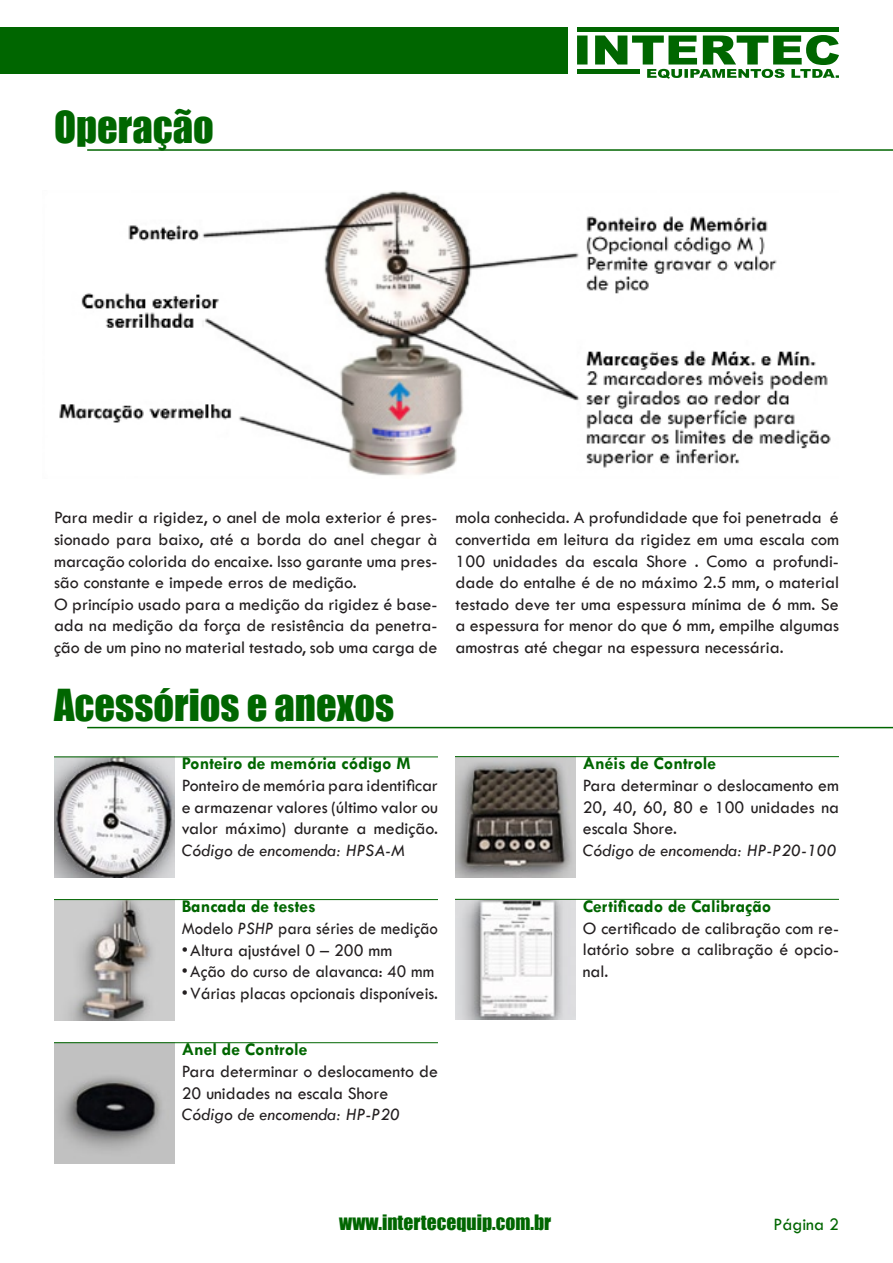
<style>
.page{position:relative;width:893px;height:1263px;background:#fff}
.page>*{position:absolute;margin:0;border:0;box-sizing:border-box;transform-origin:0 0}
.t1{font:40.5px "Impact";color:#060}
.t2{font:19.5px "Impact";color:#060}
.t3{font:18px/21.6px "Tw Cen";color:#231f20;text-align:justify}
.t4{font:700 18px "Tw Cen";color:#060}
.t5{font:italic 18px "Tw Cen";color:#231f20}
.t6{font:18px "Tw Cen";color:#231f20;scale:.94 1}
.t7{font:18px "Tw Cen";color:#231f20;scale:.96 1}
.t8{font:18px "Tw Cen";color:#060}
.s1{font-style:italic}
</style>
<div class="page">
<svg style="left:577px;top:35px;width:262px;height:44px"></svg>
<hr style="left:577px;top:27px;width:261px;height:4px;background:#060">
<hr style="left:577px;top:69px;width:62px;height:4px;background:#060">
<div style="left:0;top:27px;width:568px;height:46px;background:#060"></div>
<hr style="left:87px;top:149px;width:806px;height:2px;background:#060">
<hr style="left:87px;top:727px;width:806px;height:1px;background:#060">
<img style="left:59px;top:191px;width:772px;height:285px">
<img style="left:54px;top:757px;width:120px;height:120px">
<img style="left:455px;top:757px;width:120px;height:120px">
<img style="left:54px;top:900px;width:120px;height:120px">
<img style="left:54px;top:1043px;width:120px;height:120px">
<hr style="left:54px;top:756px;width:384px;height:1px;background:#060">
<hr style="left:54px;top:899px;width:384px;height:1px;background:#060">
<hr style="left:54px;top:1042px;width:384px;height:1px;background:#060">
<img style="left:455px;top:900px;width:120px;height:120px">
<hr style="left:455px;top:899px;width:384px;height:1px;background:#060">
<hr style="left:455px;top:756px;width:384px;height:1px;background:#060">
<p class="t1" style="left:54px;top:96px;width:161px">Operação</p>
<p class="t3" style="left:54px;top:507px;width:385px">Para medir a rigidez, o anel de mola exterior é pres&shy;sionado para baixo, até a borda do anel chegar à marcação colorida do encaixe. Isso garante uma pres&shy;são constante e impede erros de medição.</p>
<p class="t3" style="left:54px;top:593px;width:385px">O princípio usado para a medição da rigidez é base&shy;ada na medição da força de resistência da penetra&shy;ção de um pino no material testado, sob uma carga de</p>
<p class="t1" style="left:54px;top:674px;width:342px">Acessórios e anexos</p>
<p class="t4" style="left:182px;top:753px;width:231px">Ponteiro de memória código M</p>
<p class="t3" style="left:182px;top:774px;width:258px">Ponteiro dememória para identificar e armazenar valores (último valor ou valor máximo) durante a medição.<br><span class="s1">Código de encomenda: HPSA-M</span></p>
<p class="t4" style="left:182px;top:896px;width:136px">Bancada de testes</p>
<p class="t6" style="left:182px;top:917px;width:274px">Modelo <span class="s1">PSHP</span> para séries de medição</p>
<p class="t3" style="left:182px;top:939px;width:212px">• Altura ajustável 0 – 200 mm</p>
<p class="t7" style="left:182px;top:961px;width:264px">• Ação do curso de alavanca: 40 mm</p>
<p class="t3" style="left:182px;top:982px;width:258px">• Várias placas opcionais disponíveis.</p>
<p class="t4" style="left:182px;top:1039px;width:127px">Anel de Controle</p>
<p class="t3" style="left:182px;top:1060px;width:258px">Para determinar o deslocamento de<br>20 unidades na escala Shore</p>
<p class="t5" style="left:182px;top:1104px;width:220px">Código de encomenda: HP-P20</p>
<p class="t3" style="left:455px;top:507px;width:385px">mola conhecida. A profundidade que foi penetrada é convertida em leitura da rigidez em uma escala com 100 unidades da escala Shore . Como a profundi&shy;dade do entalhe é de no máximo 2.5 mm, o material testado deve ter uma espessura mínima de 6 mm. Se a espessura for menor do que 6 mm, empilhe algumas amostras até chegar na espessura necessária.</p>
<p class="t4" style="left:583px;top:753px;width:135px">Anéis de Controle</p>
<p class="t3" style="left:583px;top:774px;width:258px">Para determinar o deslocamento em 20, 40, 60, 80 e 100 unidades na escala Shore.</p>
<p class="t5" style="left:583px;top:839px;width:255px">Código de encomenda: HP-P20-100</p>
<p class="t4" style="left:583px;top:895px;width:190px">Certificado de Calibração</p>
<p class="t3" style="left:583px;top:917px;width:258px">O certificado de calibração com re&shy;latório sobre a calibração é opcio&shy;nal.</p>
<p class="t2" style="left:339px;top:1207px;width:213px">www.intertecequip.com.br</p>
<p class="t8" style="left:773px;top:1214px;width:67px">Página 2</p>
</div>
